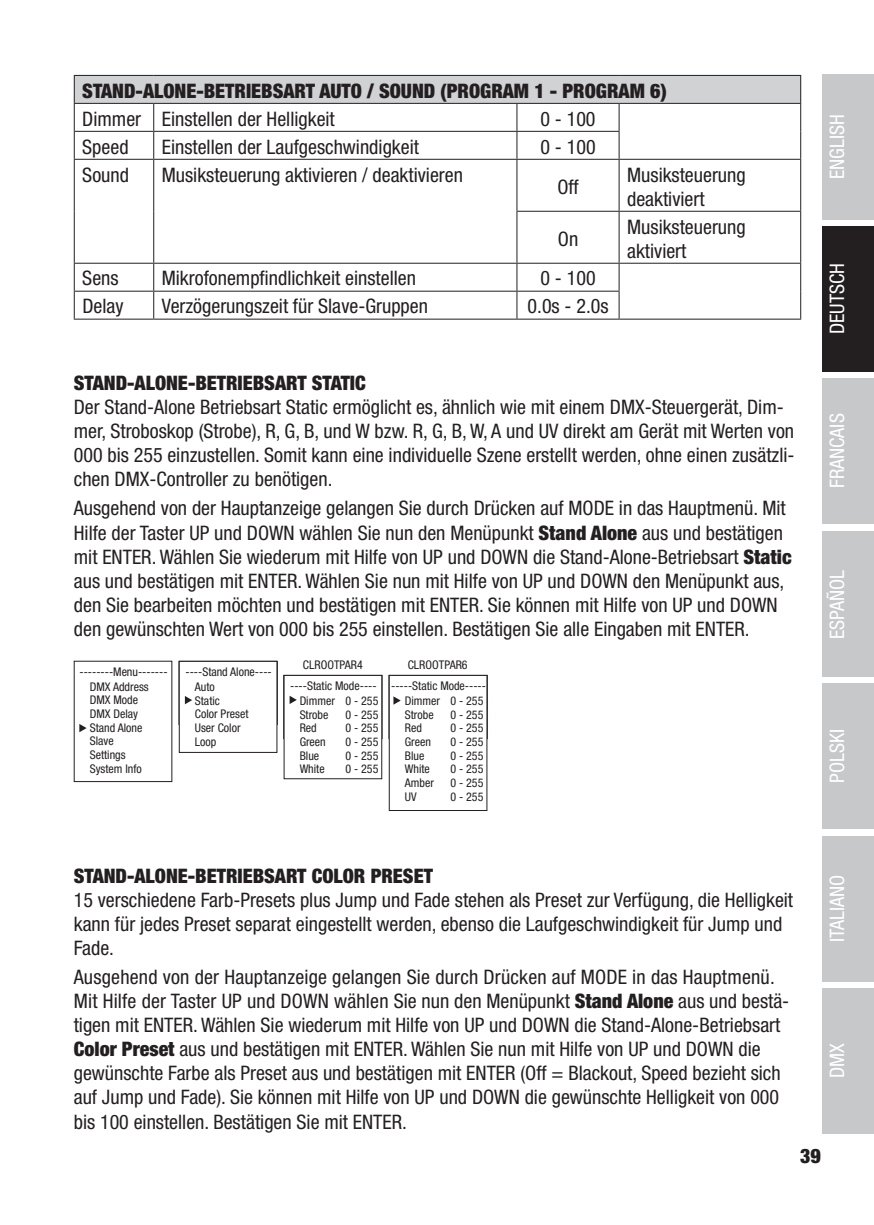
<style>
.page{position:relative;width:874px;height:1225px;background:#fff}
.page>*{position:absolute;margin:0;border:0;box-sizing:border-box;transform-origin:0 0}
.t1{font:condensed 20px/24px "Helvetica Neue LT Pro";color:#231f20}
.t2{font:900 condensed 20px "Helvetica Neue LT Pro";color:#231f20}
.t3{font:condensed 20px "Helvetica Neue LT Std";color:#fff}
.t4{font:900 condensed 20px "Helvetica Neue LT Std";color:#231f20}
.t5{font:condensed 12px/13.6px "Helvetica Neue LT Pro";color:#231f20}
.s1{font-weight:900}
</style>
<div class="page">
<div style="left:821px;top:74px;width:52px;height:145px;background:#c7c8ca"></div>
<div style="left:821px;top:226px;width:52px;height:145px;background:#231f20"></div>
<div style="left:821px;top:988px;width:52px;height:146px;background:#c7c8ca"></div>
<div style="left:821px;top:378px;width:52px;height:146px;background:#c7c8ca"></div>
<div style="left:821px;top:531px;width:52px;height:146px;background:#c7c8ca"></div>
<div style="left:821px;top:683px;width:52px;height:146px;background:#c7c8ca"></div>
<div style="left:821px;top:836px;width:52px;height:145px;background:#c7c8ca"></div>
<div style="left:74px;top:75px;width:726px;height:28px;background:#d1d2d4"></div>
<hr style="left:74px;top:75px;width:80px;height:1px;background:#231f20">
<hr style="left:154px;top:75px;width:362px;height:1px;background:#231f20">
<hr style="left:516px;top:75px;width:102px;height:1px;background:#231f20">
<hr style="left:618px;top:75px;width:182px;height:1px;background:#231f20">
<hr style="left:74px;top:103px;width:80px;height:1px;background:#231f20">
<hr style="left:154px;top:103px;width:362px;height:1px;background:#231f20">
<hr style="left:516px;top:103px;width:102px;height:1px;background:#231f20">
<hr style="left:618px;top:103px;width:182px;height:1px;background:#231f20">
<hr style="left:74px;top:131px;width:80px;height:1px;background:#231f20">
<svg style="left:74px;top:76px;width:1px;height:83px"></svg>
<hr style="left:154px;top:131px;width:362px;height:1px;background:#231f20">
<svg style="left:153px;top:104px;width:1px;height:55px"></svg>
<hr style="left:516px;top:131px;width:103px;height:1px;background:#231f20">
<svg style="left:516px;top:104px;width:1px;height:55px"></svg>
<svg style="left:618px;top:104px;width:1px;height:55px"></svg>
<hr style="left:74px;top:159px;width:80px;height:1px;background:#231f20">
<hr style="left:74px;top:160px;width:1px;height:51px;background:#231f20">
<hr style="left:74px;top:211px;width:1px;height:52px;background:#231f20">
<hr style="left:154px;top:159px;width:362px;height:1px;background:#231f20">
<hr style="left:153px;top:160px;width:1px;height:51px;background:#231f20">
<hr style="left:516px;top:159px;width:102px;height:1px;background:#231f20">
<hr style="left:516px;top:160px;width:1px;height:51px;background:#231f20">
<hr style="left:618px;top:159px;width:182px;height:1px;background:#231f20">
<hr style="left:618px;top:160px;width:1px;height:51px;background:#231f20">
<hr style="left:799px;top:160px;width:1px;height:51px;background:#231f20">
<hr style="left:153px;top:211px;width:1px;height:52px;background:#231f20">
<hr style="left:516px;top:211px;width:102px;height:1px;background:#231f20">
<hr style="left:516px;top:212px;width:1px;height:51px;background:#231f20">
<hr style="left:618px;top:211px;width:182px;height:1px;background:#231f20">
<hr style="left:618px;top:212px;width:1px;height:51px;background:#231f20">
<hr style="left:799px;top:212px;width:1px;height:51px;background:#231f20">
<hr style="left:74px;top:263px;width:80px;height:1px;background:#231f20">
<hr style="left:154px;top:263px;width:362px;height:1px;background:#231f20">
<hr style="left:516px;top:263px;width:102px;height:1px;background:#231f20">
<hr style="left:618px;top:263px;width:182px;height:1px;background:#231f20">
<hr style="left:74px;top:291px;width:80px;height:1px;background:#231f20">
<svg style="left:74px;top:264px;width:1px;height:55px"></svg>
<hr style="left:154px;top:291px;width:362px;height:1px;background:#231f20">
<svg style="left:153px;top:264px;width:1px;height:55px"></svg>
<hr style="left:516px;top:291px;width:103px;height:1px;background:#231f20">
<svg style="left:516px;top:264px;width:1px;height:55px"></svg>
<svg style="left:618px;top:264px;width:1px;height:55px"></svg>
<hr style="left:74px;top:319px;width:80px;height:1px;background:#231f20">
<hr style="left:154px;top:319px;width:362px;height:1px;background:#231f20">
<hr style="left:516px;top:319px;width:102px;height:1px;background:#231f20">
<hr style="left:618px;top:319px;width:182px;height:1px;background:#231f20">
<svg style="left:79px;top:724px;width:8px;height:8px"></svg>
<div style="left:179px;top:661px;width:98px;height:92px;border:1px solid #231f20"></div>
<div style="left:388px;top:675px;width:99px;height:136px;border:1px solid #231f20"></div>
<div style="left:283px;top:675px;width:99px;height:104px;border:1px solid #231f20"></div>
<svg style="left:185px;top:696px;width:7px;height:8px"></svg>
<svg style="left:289px;top:695px;width:8px;height:9px"></svg>
<svg style="left:393px;top:696px;width:7px;height:8px"></svg>
<p class="t2" style="left:82px;top:79px;width:585px">STAND-ALONE-BETRIEBSART AUTO / SOUND (PROGRAM 1 - PROGRAM 6)</p>
<p class="t1" style="left:82px;top:106px;width:254px">Dimmer Einstellen der Helligkeit</p>
<p class="t1" style="left:540px;top:106px;width:57px">0 - 100</p>
<p class="t1" style="left:82px;top:134px;width:48px">Speed</p>
<p class="t1" style="left:162px;top:134px;width:258px">Einstellen der Laufgeschwindigkeit</p>
<p class="t1" style="left:540px;top:134px;width:57px">0 - 100</p>
<p class="t1" style="left:82px;top:162px;width:48px">Sound</p>
<p class="t1" style="left:162px;top:162px;width:302px">Musiksteuerung aktivieren / deaktivieren</p>
<p class="t1" style="left:557px;top:174px;width:23px">Off</p>
<p class="t1" style="left:627px;top:162px;width:120px">Musiksteuerung deaktiviert</p>
<p class="t1" style="left:557px;top:226px;width:22px">On</p>
<p class="t1" style="left:627px;top:214px;width:120px">Musiksteuerung aktiviert</p>
<p class="t1" style="left:82px;top:266px;width:38px">Sens</p>
<p class="t1" style="left:162px;top:266px;width:255px">Mikrofonempfindlichkeit einstellen</p>
<p class="t1" style="left:540px;top:266px;width:57px">0 - 100</p>
<p class="t1" style="left:82px;top:294px;width:43px">Delay</p>
<p class="t1" style="left:162px;top:294px;width:267px">Verzögerungszeit für Slave-Gruppen</p>
<p class="t1" style="left:527px;top:294px;width:82px">0.0s - 2.0s</p>
<p class="t2" style="left:74px;top:371px;width:293px">STAND-ALONE-BETRIEBSART STATIC</p>
<p class="t1" style="left:74px;top:394px;width:721px">Der Stand-Alone Betriebsart Static ermöglicht es, ähnlich wie mit einem DMX-Steuergerät, Dim&shy;mer, Stroboskop (Strobe), R, G, B, und W bzw. R, G, B, W, A und UV direkt am Gerät mit Werten von 000 bis 255 einzustellen. Somit kann eine individuelle Szene erstellt werden, ohne einen zusätzli&shy;chen DMX-Controller zu benötigen.</p>
<p class="t1" style="left:74px;top:496px;width:719px">Ausgehend von der Hauptanzeige gelangen Sie durch Drücken auf MODE in das Hauptmenü. Mit Hilfe der Taster UP und DOWN wählen Sie nun den Menüpunkt <span class="s1">Stand Alone</span> aus und bestätigen mit ENTER. Wählen Sie wiederum mit Hilfe von UP und DOWN die Stand-Alone-Betriebsart <span class="s1">Static </span>aus und bestätigen mit ENTER. Wählen Sie nun mit Hilfe von UP und DOWN den Menüpunkt aus, den Sie bearbeiten möchten und bestätigen mit ENTER. Sie können mit Hilfe von UP und DOWN den gewünschten Wert von 000 bis 255 einstellen. Bestätigen Sie alle Eingaben mit ENTER.</p>
<p class="t5" style="left:90px;top:664px;width:79px;line-height:15px;text-indent:-10px">--------Menu-------<br>DMX Address</p>
<p class="t5" style="left:90px;top:693px;width:54px">DMX Mode<br>DMX Delay<br>Stand Alone<br>Slave<br>Settings<br>System Info</p>
<p class="t5" style="left:303px;top:658px;width:61px">CLROOTPAR4</p>
<p class="t5" style="left:407px;top:658px;width:61px">CLROOTPAR6</p>
<p class="t5" style="left:450px;top:694px;width:34px;text-align:justify">0 - 255<br>0 - 255<br>0 - 255<br>0 - 255<br>0 - 255<br>0 - 255<br>0 - 255<br>0 - 255</p>
<p class="t5" style="left:195px;top:664px;width:78px;line-height:15px;text-indent:-9px">----Stand Alone----<br>Auto</p>
<p class="t5" style="left:195px;top:693px;width:55px">Static<br>Color Preset<br>User Color<br>Loop</p>
<p class="t5" style="left:299px;top:678px;width:78px;line-height:15px;text-indent:-9px">----Static Mode----<br>Dimmer</p>
<p class="t5" style="left:299px;top:707px;width:30px">Strobe<br>Red<br>Green<br>Blue<br>White</p>
<p class="t5" style="left:404px;top:678px;width:83px;line-height:15px;text-indent:-14px">-----Static Mode-----<br>Dimmer</p>
<p class="t5" style="left:404px;top:707px;width:31px">Strobe<br>Red<br>Green<br>Blue<br>White<br>Amber<br>UV</p>
<p class="t5" style="left:345px;top:693px;width:34px;text-align:justify">0 - 255<br>0 - 255<br>0 - 255<br>0 - 255<br>0 - 255<br>0 - 255</p>
<p class="t2" style="left:74px;top:863px;width:360px">STAND-ALONE-BETRIEBSART COLOR PRESET</p>
<p class="t1" style="left:74px;top:887px;width:720px">15 verschiedene Farb-Presets plus Jump und Fade stehen als Preset zur Verfügung, die Helligkeit kann für jedes Preset separat eingestellt werden, ebenso die Laufgeschwindigkeit für Jump und<br>Fade.</p>
<p class="t1" style="left:74px;top:965px;width:716px">Ausgehend von der Hauptanzeige gelangen Sie durch Drücken auf MODE in das Hauptmenü.<br>Mit Hilfe der Taster UP und DOWN wählen Sie nun den Menüpunkt <span class="s1">Stand Alone</span> aus und bestä&shy;tigen mit ENTER. Wählen Sie wiederum mit Hilfe von UP und DOWN die Stand-Alone-Betriebsart <span class="s1">Color Preset</span> aus und bestätigen mit ENTER. Wählen Sie nun mit Hilfe von UP und DOWN die gewünschte Farbe als Preset aus und bestätigen mit ENTER (Off = Blackout, Speed bezieht sich auf Jump und Fade). Sie können mit Hilfe von UP und DOWN die gewünschte Helligkeit von 000 bis 100 einstellen. Bestätigen Sie mit ENTER.</p>
<p class="t3" style="left:824px;top:179px;width:66px;rotate:-90deg">ENGLISH</p>
<p class="t3" style="left:824px;top:334px;width:73px;rotate:-90deg">DEUTSCH</p>
<p class="t3" style="left:824px;top:488px;width:76px;rotate:-90deg">FRANCAIS</p>
<p class="t3" style="left:825px;top:639px;width:71px;rotate:-90deg">ESPAÑOL</p>
<p class="t3" style="left:825px;top:783px;width:55px;rotate:-90deg">POLSKI</p>
<p class="t3" style="left:825px;top:942px;width:69px;rotate:-90deg">ITALIANO</p>
<p class="t3" style="left:825px;top:1078px;width:36px;rotate:-90deg">DMX</p>
<p class="t4" style="left:799px;top:1143px;width:22px">39</p>
</div>
